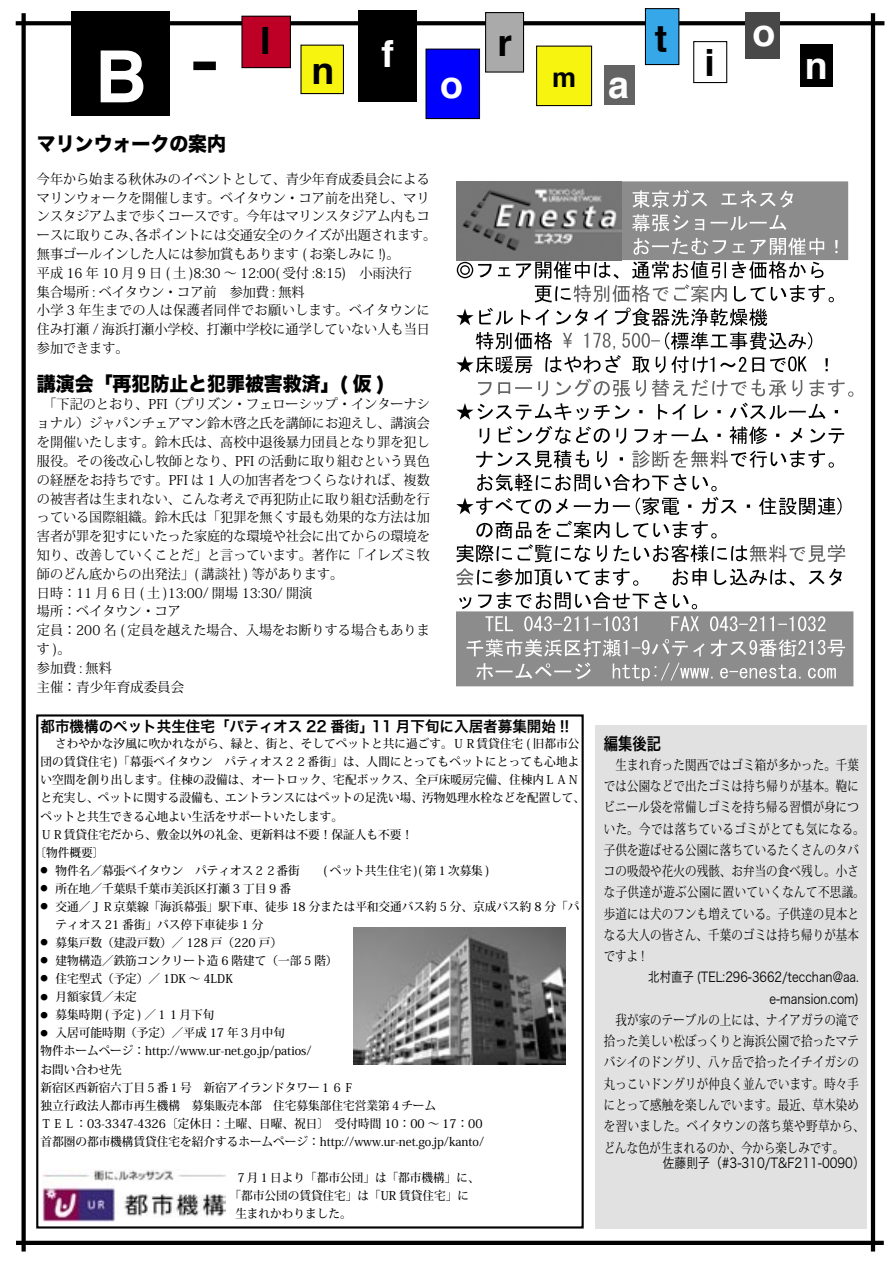
<style>
.page{position:relative;width:893px;height:1263px;background:#fff}
.page>*{position:absolute;margin:0;border:0;box-sizing:border-box;transform-origin:0 0}
.t1{font:700 72px "Helvetica";color:#fff}
.t2{font:700 37.5px "Helvetica";color:#000}
.t3{font:700 37.5px "Helvetica";color:#fff}
.t4{font:700 27px "Helvetica";color:#000}
.t5{font:19.5px "Hira Kaku Std W8";color:#000}
.写真説明{font:16.95px "Hira Kaku Pro W6";color:#000;scale:.84 1}
.t6{font:15px "Hira Kaku Pro W6";color:#000}
.写真説明-2{font:13.65px/21.3px "Koz Min Std";letter-spacing:.015em;color:#000;scale:.84 1}
.写真説明-3{font:13.65px/21.3px "Hira Kaku Pro W3";color:#000;text-align:right;scale:.84 1}
.写真説明-4{font:13.65px "Hira Kaku Pro W3";color:#000;scale:.87 1}
.写真説明-5{font:13.5px/18.8px "Koz Min Std";color:#000}
.写真説明-6{font:500 12px/18px "Koz Min Std";color:#000}
.s1{font-size:7.5px}
.s2{font-weight:400;font-size:7.5px}
</style>
<div class="page">
<div style="left:456px;top:611px;width:397px;height:75px;background:#8c8c8c"></div>
<div style="left:617px;top:181px;width:231px;height:79px;background:#8c8c8c"></div>
<svg style="left:632px;top:190px;width:75px;height:18px"></svg>
<svg style="left:721px;top:191px;width:72px;height:16px"></svg>
<svg style="left:632px;top:214px;width:56px;height:18px"></svg>
<svg style="left:695px;top:219px;width:9px;height:12px"></svg>
<svg style="left:711px;top:215px;width:75px;height:16px"></svg>
<svg style="left:633px;top:238px;width:93px;height:17px"></svg>
<svg style="left:732px;top:238px;width:92px;height:17px"></svg>
<svg style="left:835px;top:240px;width:3px;height:13px"></svg>
<svg style="left:456px;top:261px;width:378px;height:65px"></svg>
<svg style="left:456px;top:403px;width:174px;height:17px"></svg>
<svg style="left:658px;top:404px;width:28px;height:16px"></svg>
<svg style="left:695px;top:405px;width:13px;height:14px"></svg>
<svg style="left:717px;top:410px;width:4px;height:3px"></svg>
<svg style="left:730px;top:403px;width:95px;height:17px"></svg>
<svg style="left:480px;top:428px;width:10px;height:16px"></svg>
<svg style="left:499px;top:426px;width:111px;height:18px"></svg>
<svg style="left:616px;top:428px;width:10px;height:16px"></svg>
<svg style="left:634px;top:427px;width:74px;height:17px"></svg>
<svg style="left:717px;top:434px;width:4px;height:3px"></svg>
<svg style="left:729px;top:426px;width:38px;height:18px"></svg>
<svg style="left:790px;top:428px;width:12px;height:14px"></svg>
<svg style="left:810px;top:428px;width:34px;height:16px"></svg>
<svg style="left:476px;top:451px;width:16px;height:16px"></svg>
<svg style="left:498px;top:450px;width:91px;height:18px"></svg>
<svg style="left:597px;top:451px;width:10px;height:17px"></svg>
<svg style="left:632px;top:450px;width:202px;height:18px"></svg>
<svg style="left:477px;top:474px;width:240px;height:17px"></svg>
<svg style="left:456px;top:497px;width:112px;height:18px"></svg>
<svg style="left:574px;top:498px;width:56px;height:16px"></svg>
<svg style="left:636px;top:497px;width:43px;height:18px"></svg>
<svg style="left:688px;top:504px;width:3px;height:4px"></svg>
<svg style="left:702px;top:497px;width:35px;height:17px"></svg>
<svg style="left:747px;top:504px;width:3px;height:4px"></svg>
<svg style="left:759px;top:497px;width:83px;height:18px"></svg>
<svg style="left:456px;top:521px;width:389px;height:41px"></svg>
<svg style="left:456px;top:568px;width:182px;height:18px"></svg>
<svg style="left:673px;top:568px;width:33px;height:18px"></svg>
<svg style="left:714px;top:569px;width:81px;height:17px"></svg>
<svg style="left:809px;top:568px;width:33px;height:17px"></svg>
<svg style="left:459px;top:597px;width:13px;height:12px"></svg>
<svg style="left:478px;top:592px;width:189px;height:17px"></svg>
<svg style="left:673px;top:594px;width:24px;height:15px"></svg>
<svg style="left:485px;top:616px;width:28px;height:15px"></svg>
<svg style="left:524px;top:616px;width:54px;height:15px"></svg>
<svg style="left:584px;top:616px;width:53px;height:15px"></svg>
<svg style="left:671px;top:616px;width:28px;height:15px"></svg>
<svg style="left:710px;top:616px;width:54px;height:15px"></svg>
<svg style="left:770px;top:616px;width:56px;height:15px"></svg>
<svg style="left:467px;top:639px;width:378px;height:42px"></svg>
<img style="left:456px;top:182px;width:165px;height:79px">
<svg style="left:456px;top:332px;width:397px;height:65px"></svg>
<hr style="left:16px;top:1241px;width:868px;height:4px;background:#000">
<svg style="left:22px;top:13px;width:4px;height:1238px;fill:#000"></svg>
<svg style="left:16px;top:21px;width:868px;height:4px;fill:#000"></svg>
<hr style="left:871px;top:13px;width:4px;height:1238px;background:#000">
<div style="left:72px;top:12px;width:98px;height:104px;background:#000"></div>
<div style="left:242px;top:16px;width:48px;height:52px;background:#be0027"></div>
<div style="left:241px;top:16px;width:50px;height:52px;border:1px solid #000"></div>
<div style="left:301px;top:45px;width:42px;height:49px;background:#f7f410"></div>
<div style="left:300px;top:45px;width:44px;height:49px;border:1px solid #000"></div>
<div style="left:359px;top:11px;width:58px;height:91px;background:#000"></div>
<div style="left:426px;top:49px;width:53px;height:70px;background:#00f"></div>
<div style="left:425px;top:49px;width:55px;height:70px;border:1px solid #000"></div>
<div style="left:486px;top:13px;width:38px;height:59px;background:#aaa"></div>
<div style="left:485px;top:12px;width:39px;height:61px;border:1px solid #000"></div>
<div style="left:537px;top:46px;width:55px;height:60px;background:#f7f410"></div>
<div style="left:536px;top:46px;width:56px;height:60px;border:1px solid #000"></div>
<div style="left:604px;top:65px;width:30px;height:39px;background:#636363"></div>
<div style="left:645px;top:9px;width:34px;height:56px;background:#36a7e9"></div>
<div style="left:645px;top:8px;width:34px;height:57px;border:1px solid #000"></div>
<div style="left:693px;top:41px;width:34px;height:42px;border:1px solid #000"></div>
<div style="left:745px;top:13px;width:35px;height:46px;background:#484848"></div>
<div style="left:800px;top:45px;width:33px;height:42px;background:#000"></div>
<div style="left:193px;top:62px;width:23px;height:8px;background:#000"></div>
<div style="left:595px;top:726px;width:271px;height:503px;background:#e1e1e1"></div>
<div style="left:36px;top:714px;width:548px;height:514px;border:2px solid #000"></div>
<img style="left:354px;top:927px;width:212px;height:137px">
<img style="left:43px;top:1169px;width:182px;height:52px">
<p class="t1" style="left:95px;top:28px;width:53px">B</p>
<p class="t2" style="left:260px;top:15px;width:12px">I</p>
<p class="t2" style="left:311px;top:45px;width:24px">n</p>
<p class="t3" style="left:381px;top:28px;width:14px">f</p>
<p class="t2" style="left:497px;top:17px;width:16px">r</p>
<p class="t4" style="left:552px;top:59px;width:26px">m</p>
<p class="t3" style="left:440px;top:60px;width:24px">o</p>
<p class="t3" style="left:608px;top:60px;width:22px">a</p>
<p class="t2" style="left:655px;top:13px;width:14px">t</p>
<p class="t2" style="left:705px;top:37px;width:12px">i</p>
<p class="t3" style="left:753px;top:8px;width:24px">o</p>
<p class="t3" style="left:805px;top:40px;width:24px">n</p>
<p class="t5" style="left:37px;top:133px;width:191px">マリンウォークの案内</p>
<p class="写真説明-5" style="left:37px;top:169px;width:401px">今年から始まる秋休みのイベントとして、青少年育成委員会によるマリンウォークを開催します。ベイタウン・コア前を出発し、マリンスタジアムまで歩くコースです。今年はマリンスタジアム内もコースに取りこみ、各ポイントには交通安全のクイズが出題されます。無事ゴールインした人には参加賞もあります ( お楽しみに !)。</p>
<p class="写真説明-5" style="left:37px;top:264px;width:376px">平成 16 年 10 月 9 日 ( 土 )8:30 ～ 12:00( 受付 :8:15)　小雨決行</p>
<p class="写真説明-5" style="left:37px;top:282px;width:269px">集合場所 : ベイタウン・コア前　参加費 : 無料</p>
<p class="写真説明-5" style="left:37px;top:301px;width:394px;text-align:justify">小学 3 年生までの人は保護者同伴でお願いします。ベイタウンに住み打瀬 / 海浜打瀬小学校、打瀬中学校に通学していない人も当日参加できます。</p>
<p class="t5" style="left:37px;top:372px;width:349px">講演会「再犯防止と犯罪被害救済」( 仮 )</p>
<p class="写真説明-5" style="left:37px;top:395px;width:394px;text-align:justify">　「下記のとおり、PFI（プリズン・フェローシップ・インターナショナル）ジャパンチェアマン鈴木啓之氏を講師にお迎えし、講演会を開催いたします。鈴木氏は、高校中退後暴力団員となり罪を犯し服役。その後改心し牧師となり、PFI の活動に取り組むという異色の経歴をお持ちです。PFI は 1 人の加害者をつくらなければ、複数の被害者は生まれない、こんな考えで再犯防止に取り組む活動を行っている国際組織。鈴木氏は「犯罪を無くす最も効果的な方法は加害者が罪を犯すにいたった家庭的な環境や社会に出てからの環境を知り、改善していくことだ」と言っています。著作に「イレズミ牧師のどん底からの出発法」( 講談社 ) 等があります。</p>
<p class="写真説明-5" style="left:37px;top:583px;width:277px">日時：11 月 6 日 ( 土 )13:00/ 開場 13:30/ 開演</p>
<p class="写真説明-5" style="left:37px;top:602px;width:146px">場所：ベイタウン・コア</p>
<p class="写真説明-5" style="left:37px;top:621px;width:394px">定員：200 名 ( 定員を越えた場合、入場をお断りする場合もあります )。</p>
<p class="写真説明-5" style="left:37px;top:659px;width:76px">参加費 : 無料</p>
<p class="写真説明-5" style="left:37px;top:677px;width:149px">主催：青少年育成委員会</p>
<p class="t6" style="left:40px;top:713px;width:531px">都市機構のペット共生住宅「パティオス 22 番街」11 月下旬に入居者募集開始 !!</p>
<p class="写真説明-6" style="left:40px;top:735px;width:546px;text-indent:15px">さわやかな汐風に吹かれながら、緑と、街と、そしてペットと共に過ごす。ＵＲ賃貸住宅 ( 旧都市公団の賃貸住宅 )「幕張ベイタウン　パティオス２２番街」は、人間にとってもペットにとっても心地よい空間を創り出します。住棟の設備は、オートロック、宅配ボックス、全戸床暖房完備、住棟内ＬＡＮと充実し、ペットに関する設備も、エントランスにはペットの足洗い場、汚物処理水栓などを配置して、ペットと共生できる心地よい生活をサポートいたします。</p>
<p class="写真説明-6" style="left:40px;top:825px;width:374px">ＵＲ賃貸住宅だから、敷金以外の礼金、更新料は不要！保証人も不要！</p>
<p class="写真説明-6" style="left:35px;top:843px;width:71px">〔物件概要〕</p>
<p class="写真説明-6" style="left:40px;top:861px;width:451px"><span class="s1">●</span> 物件名／幕張ベイタウン　パティオス２２番街　　( ペット共生住宅 )( 第１次募集 )</p>
<p class="写真説明-6" style="left:40px;top:879px;width:264px"><span class="s1">●</span> 所在地／千葉県千葉市美浜区打瀬 3 丁目 9 番　</p>
<p class="写真説明-6" style="left:55px;top:897px;width:525px;text-indent:-15px"><span class="s2">●</span> 交通／ＪＲ京葉線「海浜幕張」駅下車、徒歩 18 分または平和交通バス約 5 分、京成バス約 8 分「パティオス 21 番街」バス停下車徒歩 1 分</p>
<p class="写真説明-6" style="left:40px;top:934px;width:243px"><span class="s2">●</span> 募集戸数（建設戸数）／ 128 戸（220 戸）</p>
<p class="写真説明-6" style="left:40px;top:952px;width:299px"><span class="s2">●</span> 建物構造／鉄筋コンクリート造 6 階建て（一部 5 階）</p>
<p class="写真説明-6" style="left:40px;top:970px;width:194px"><span class="s2">●</span> 住宅型式（予定）／ 1DK ～ 4LDK</p>
<p class="写真説明-6" style="left:40px;top:988px;width:98px"><span class="s2">●</span> 月額家賃／未定</p>
<p class="写真説明-6" style="left:40px;top:1006px;width:175px"><span class="s2">●</span> 募集時期 ( 予定 ) ／１１月下旬</p>
<p class="写真説明-6" style="left:40px;top:1024px;width:246px"><span class="s2">●</span> 入居可能時期（予定）／平成 17 年３月中旬</p>
<p class="写真説明-6" style="left:40px;top:1042px;width:272px">物件ホームページ：http://www.ur-net.go.jp/patios/</p>
<p class="写真説明-6" style="left:40px;top:1060px;width:83px">お問い合わせ先</p>
<p class="写真説明-6" style="left:40px;top:1078px;width:316px">新宿区西新宿六丁目５番１号　新宿アイランドタワー１６Ｆ</p>
<p class="写真説明-6" style="left:40px;top:1096px;width:397px">独立行政法人都市再生機構　募集販売本部　住宅募集部住宅営業第４チーム</p>
<p class="写真説明-6" style="left:40px;top:1114px;width:455px">ＴＥＬ：03-3347-4326〔定休日：土曜、日曜、祝日〕　受付時間 10：00 ～ 17：00　</p>
<p class="写真説明-6" style="left:40px;top:1132px;width:445px">首都圏の都市機構賃貸住宅を紹介するホームページ：http://www.ur-net.go.jp/kanto/</p>
<p class="写真説明-6" style="left:235px;top:1168px;width:246px">７月１日より「都市公団」は「都市機構」に、</p>
<p class="写真説明-6" style="left:229px;top:1187px;width:241px">「都市公団の賃貸住宅」は「UR 賃貸住宅」に</p>
<p class="写真説明-6" style="left:235px;top:1205px;width:118px">生まれかわりました。</p>
<p class="写真説明" style="left:604px;top:728px;width:70px">編集後記</p>
<p class="写真説明-2" style="left:604px;top:754px;width:312px;text-indent:12px">生まれ育った関西ではゴミ箱が多かった。千葉では公園などで出たゴミは持ち帰りが基本。鞄にビニール袋を常備しゴミを持ち帰る習慣が身についた。今では落ちているゴミがとても気になる。子供を遊ばせる公園に落ちているたくさんのタバコの吸殻や花火の残骸、お弁当の食べ残し。小さな子供達が遊ぶ公園に置いていくなんて不思議。歩道には犬のフンも増えている。子供達の見本となる大人の皆さん、千葉のゴミは持ち帰りが基本ですよ !</p>
<p class="写真説明-3" style="left:648px;top:966px;width:252px">北村直子 (TEL:296-3662/tecchan@aa. e-mansion.com)</p>
<p class="写真説明-2" style="left:604px;top:1009px;width:312px">　我が家のテーブルの上には、ナイアガラの滝で拾った美しい松ぼっくりと海浜公園で拾ったマテバシイのドングリ、八ヶ岳で拾ったイチイガシの丸っこいドングリが仲良く並んでいます。時々手にとって感触を楽しんでいます。最近、草木染めを習いました。ベイタウンの落ち葉や野草から、どんな色が生まれるのか、今から楽しみです。</p>
<p class="写真説明-4" style="left:663px;top:1151px;width:234px">佐藤則子（#3-310/T&amp;F211-0090）</p>
</div>
